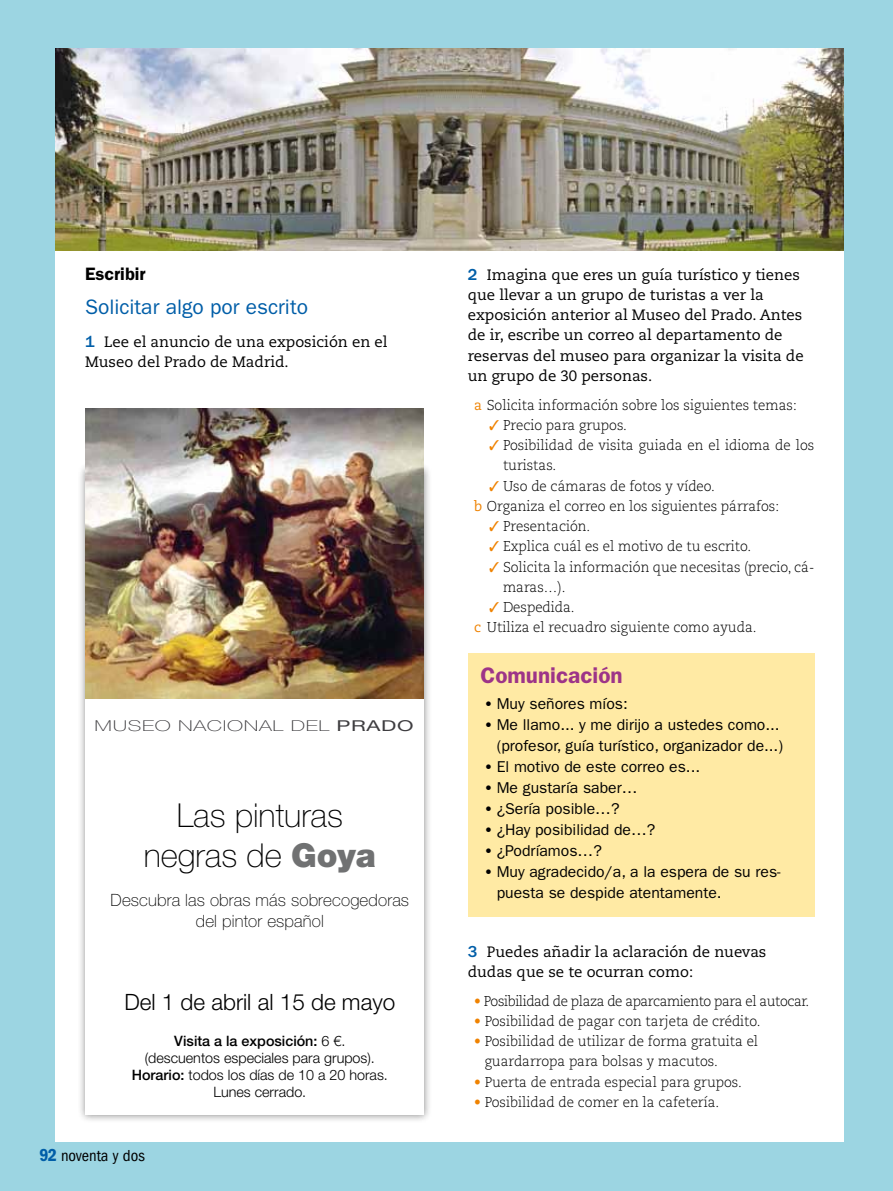
<style>
.page{position:relative;width:893px;height:1191px;background:#9cd5e2}
.page>*{position:absolute;margin:0;border:0;box-sizing:border-box;transform-origin:0 0}
.t1{font:100 33px/39.6px "Helvetica Neue LT Std";color:#000;text-align:center}
.t2{font:300 22.5px "Helvetica Neue LT Std";color:#000}
.t3{font:600 22.5px "ITC Franklin Gothic Std";color:#9d3488}
.t4{font:21px "ITC Franklin Gothic Std";color:#005ea8}
.t5{font:600 18px "ITC Franklin Gothic Std";color:#000}
.t6{font:100 16.95px/20.4px "Helvetica Neue LT Std";letter-spacing:.01em;color:#000;text-align:center}
.t7{font:condensed 16.5px "ITC Franklin Gothic Std";color:#000}
.t8{font:15.75px/21px "ITC Franklin Gothic Std";color:#000;text-align:right}
.t9{font:15px/20.2px "Caecilia LT Std";color:#000}
.t10{font:100 15px "Helvetica Neue LT Std";letter-spacing:.03em;color:#3e3d40;scale:1.44 1}
.t11{font:300 14.4px/17.2px "Helvetica Neue LT Std";color:#000;text-align:center}
.t12{font:300 14.25px/20.2px "Caecilia LT Std";color:#000;scale:.95 1}
.t13{font:300 14.25px "Caecilia LT Std";letter-spacing:-.03em;color:#000;scale:.95 1}
.s1{font-family:"ITC Franklin Gothic Std";font-weight:500;font-size:16.5px;color:#005ea8}
.s2{font-weight:400}
.s3{font-weight:900;color:#707172}
.s4{font-weight:500}
.s5{font-family:"ITC Franklin Gothic Std Dm Cd";font-stretch:normal;font-size:18px;color:#005ea8}
.s6{font-weight:400;color:#ef8200}
.s7{color:#ef8200}
.s8{font-size:27px}
</style>
<div class="page">
<div style="left:56px;top:49px;width:788px;height:1093px;background:#fff"></div>
<div style="left:77px;top:462px;width:355px;height:661px;background:#000;opacity:.45"></div>
<div style="left:85px;top:470px;width:338px;height:644px;background:#fff"></div>
<div style="left:468px;top:653px;width:346px;height:263px;background:#ffeaa4"></div>
<img style="left:85px;top:408px;width:338px;height:290px">
<img style="left:56px;top:49px;width:788px;height:202px">
<p class="t5" style="left:85px;top:263px;width:62px">Escribir</p>
<h3 class="t4" style="left:85px;top:295px;width:225px">Solicitar algo por escrito</h3>
<p class="t9" style="left:85px;top:332px;width:304px"><span class="s1">1</span> Lee el anuncio de una exposición en el<br>Museo del Prado de Madrid.</p>
<p class="t10" style="left:95px;top:717px;width:223px">MUSEO nacional DEL <span class="s2">PRADO</span></p>
<h1 class="t1" style="left:144px;top:796px;width:234px">Las pinturas negras de <span class="s3">Goya</span></h1>
<p class="t6" style="left:111px;top:890px;width:300px">Descubra las obras más sobrecogedoras del pintor español</p>
<h2 class="t2" style="left:124px;top:988px;width:272px">Del 1 de abril al 15 de mayo</h2>
<p class="t11" style="left:132px;top:1031px;width:258px"><span class="s4">Visita a la exposición:</span> 6 €.<br>(descuentos especiales para grupos).<br><span class="s4">Horario:</span> todos los días de 10 a 20 horas.<br>Lunes cerrado.</p>
<p class="t7" style="left:39px;top:1145px;width:107px"><span class="s5">92</span> noventa y dos</p>
<p class="t9" style="left:468px;top:264px;width:337px"><span class="s1">2</span> Imagina que eres un guía turístico y tienes que llevar a un grupo de turistas a ver la exposición anterior al Museo del Prado. Antes de ir, escribe un correo al departamento de reservas del museo para organizar la visita de un grupo de 30 personas.</p>
<p class="t12" style="left:474px;top:395px;width:341px"><span class="s6">a</span> Solicita información sobre los siguientes temas:</p>
<p class="t12" style="left:489px;top:415px;width:147px"><span class="s7">✓</span> Precio para grupos.</p>
<p class="t12" style="left:503px;top:435px;width:329px;text-indent:-14px"><span class="s7">✓</span> Posibilidad de visita guiada en el idioma de los turistas.</p>
<p class="t12" style="left:474px;top:476px;width:323px;text-indent:15px"><span class="s7">✓</span> Uso de cámaras de fotos y vídeo.<br><span class="s6">b</span> Organiza el correo en los siguientes párrafos:</p>
<p class="t12" style="left:489px;top:516px;width:108px"><span class="s7">✓</span> Presentación.</p>
<p class="t12" style="left:489px;top:536px;width:277px"><span class="s7">✓</span> Explica cuál es el motivo de tu escrito.</p>
<p class="t12" style="left:503px;top:557px;width:329px;text-indent:-14px"><span class="s7">✓</span> Solicita la información que necesitas (precio, cá&shy;maras…).</p>
<p class="t12" style="left:474px;top:597px;width:299px;text-indent:15px"><span class="s7">✓</span> Despedida.<br><span class="s6">c</span> Utiliza el recuadro siguiente como ayuda.</p>
<h2 class="t3" style="left:480px;top:662px;width:144px">Comunicación</h2>
<p class="t8" style="left:480px;top:693px;width:149px"><span class="s8">•</span> M uy señores míos:</p>
<p class="t8" style="left:480px;top:714px;width:304px"><span class="s8">•</span> Me llamo... y me dirijo a ustedes como... (profesor, guía turístico, organizador de...)</p>
<p class="t8" style="left:480px;top:756px;width:221px"><span class="s8">•</span> El motivo de este correo es...</p>
<p class="t8" style="left:480px;top:777px;width:159px"><span class="s8">•</span> M e gustaría saber…</p>
<p class="t8" style="left:480px;top:798px;width:141px"><span class="s8">•</span>¿Sería posible…?</p>
<p class="t8" style="left:480px;top:819px;width:176px"><span class="s8">•</span>¿Hay posibilidad de…?</p>
<p class="t8" style="left:480px;top:840px;width:123px"><span class="s8">•</span>¿Podríamos…?</p>
<p class="t8" style="left:497px;top:861px;width:285px;text-align:left;text-indent:-16px"><span class="s8">•</span> M uy agradecido/a, a la espera de su res&shy;puesta se despide atentamente.</p>
<p class="t9" style="left:468px;top:941px;width:300px"><span class="s1">3</span> Puedes añadir la aclaración de nuevas dudas que se te ocurran como:</p>
<p class="t13" style="left:474px;top:992px;width:354px"><span class="s6">•</span> Posibilidad de plaza de aparcamiento para el autocar.</p>
<p class="t12" style="left:474px;top:1011px;width:303px"><span class="s6">•</span> Posibilidad de pagar con tarjeta de crédito.</p>
<p class="t12" style="left:485px;top:1031px;width:289px;text-indent:-11px"><span class="s6">•</span> Posibilidad de utilizar de forma gratuita el guardarropa para bolsas y macutos.</p>
<p class="t12" style="left:474px;top:1071px;width:283px"><span class="s6">•</span> Puerta de entrada especial para grupos.</p>
<p class="t12" style="left:474px;top:1092px;width:260px"><span class="s6">•</span> Posibilidad de comer en la cafetería.</p>
</div>
